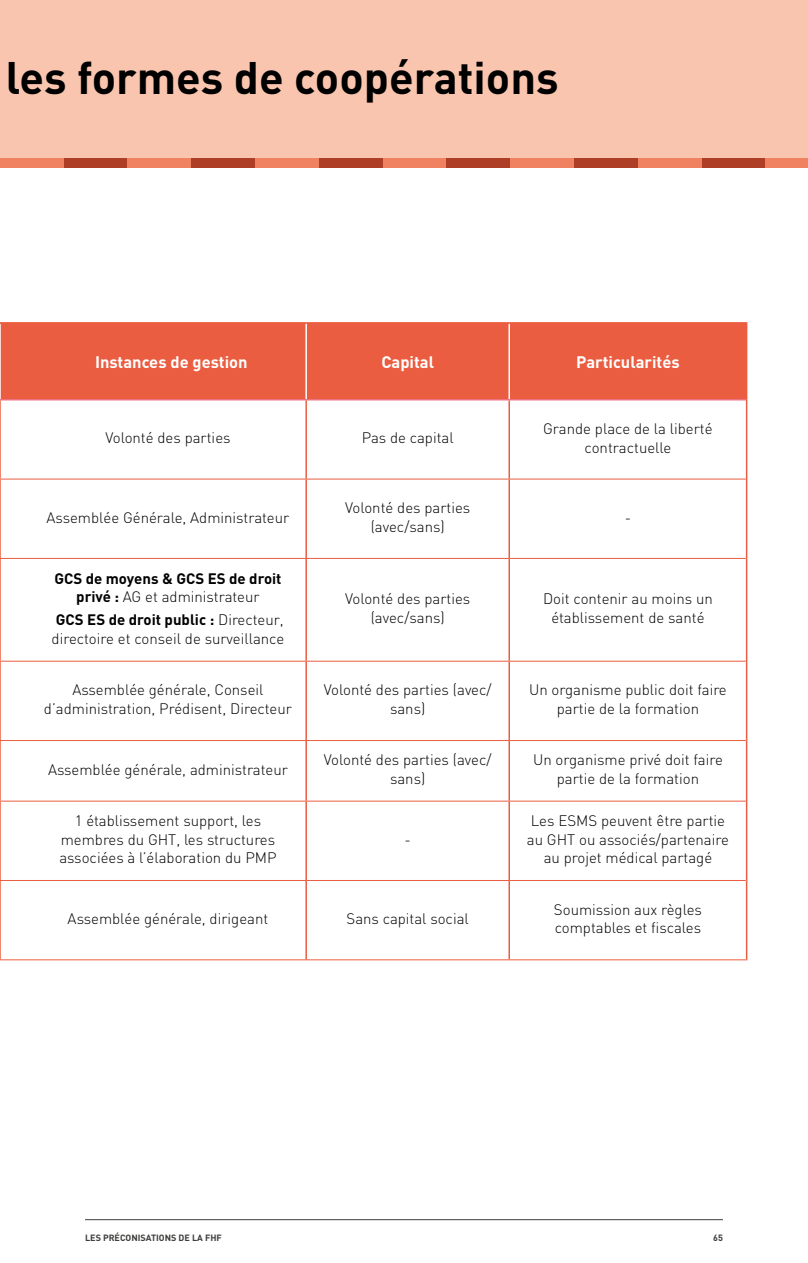
<style>
.page{position:relative;width:808px;height:1263px;background:#fff}
.page>*{position:absolute;margin:0;border:0;box-sizing:border-box;transform-origin:0 0}
.t1{font:700 45px "DIN";color:#000}
.t2{font:700 16.5px "DIN";color:#fff}
.t3{font:300 15px/18.8px "DIN";color:#000;text-align:center}
.t4{font:700 15px/18.8px "DIN";color:#000;text-align:center}
.t5{font:700 9px "DIN";color:#3c3c3b}
.s1{font-weight:300}
.s2{font-weight:700}
</style>
<div class="page">
<hr style="left:85px;top:1219px;width:638px;height:1px;background:#3c3c3b">
<div style="left:0;top:157px;width:64px;height:11px;background:#f08262"></div>
<div style="left:64px;top:157px;width:64px;height:11px;background:#af3e26"></div>
<div style="left:128px;top:157px;width:63px;height:11px;background:#f08262"></div>
<div style="left:191px;top:157px;width:64px;height:11px;background:#af3e26"></div>
<div style="left:255px;top:157px;width:64px;height:11px;background:#f08262"></div>
<div style="left:319px;top:157px;width:64px;height:11px;background:#af3e26"></div>
<div style="left:383px;top:157px;width:63px;height:11px;background:#f08262"></div>
<div style="left:446px;top:157px;width:64px;height:11px;background:#af3e26"></div>
<div style="left:510px;top:157px;width:64px;height:11px;background:#f08262"></div>
<div style="left:574px;top:157px;width:64px;height:11px;background:#af3e26"></div>
<div style="left:638px;top:157px;width:64px;height:11px;background:#f08262"></div>
<div style="left:702px;top:157px;width:63px;height:11px;background:#af3e26"></div>
<div style="left:765px;top:157px;width:43px;height:11px;background:#f08262"></div>
<div style="left:0;top:0;width:808px;height:157px;background:#f9c5af"></div>
<div style="left:1px;top:324px;width:745px;height:75px;background:#eb5d40"></div>
<hr style="left:0;top:399px;width:306px;height:1px;background:#ee7181">
<hr style="left:306px;top:399px;width:203px;height:1px;background:#ee7181">
<hr style="left:509px;top:399px;width:237px;height:1px;background:#ee7181">
<hr style="left:305px;top:324px;width:2px;height:75px;background:#fff">
<hr style="left:508px;top:324px;width:2px;height:75px;background:#fff">
<hr style="left:0;top:322px;width:306px;height:2px;background:#eb5d40">
<hr style="left:306px;top:322px;width:203px;height:2px;background:#eb5d40">
<hr style="left:509px;top:322px;width:238px;height:2px;background:#eb5d40">
<hr style="left:746px;top:324px;width:1px;height:76px;background:#eb5d40">
<hr style="left:746px;top:400px;width:1px;height:79px;background:#eb5d40">
<hr style="left:746px;top:479px;width:1px;height:79px;background:#eb5d40">
<hr style="left:746px;top:558px;width:1px;height:103px;background:#eb5d40">
<hr style="left:746px;top:661px;width:1px;height:79px;background:#eb5d40">
<hr style="left:746px;top:740px;width:1px;height:61px;background:#eb5d40">
<hr style="left:746px;top:801px;width:1px;height:79px;background:#eb5d40">
<hr style="left:746px;top:880px;width:1px;height:79px;background:#eb5d40">
<hr style="left:0;top:959px;width:306px;height:1px;background:#eb5d40">
<hr style="left:306px;top:959px;width:203px;height:1px;background:#eb5d40">
<hr style="left:509px;top:959px;width:238px;height:1px;background:#eb5d40">
<hr style="left:0;top:400px;width:1px;height:79px;background:#eb5d40">
<hr style="left:305px;top:400px;width:2px;height:79px;background:#eb5d40">
<hr style="left:508px;top:400px;width:2px;height:79px;background:#eb5d40">
<hr style="left:0;top:479px;width:1px;height:79px;background:#eb5d40">
<hr style="left:305px;top:479px;width:2px;height:79px;background:#eb5d40">
<hr style="left:508px;top:479px;width:2px;height:79px;background:#eb5d40">
<hr style="left:0;top:559px;width:1px;height:102px;background:#eb5d40">
<hr style="left:305px;top:559px;width:2px;height:102px;background:#eb5d40">
<hr style="left:508px;top:559px;width:2px;height:102px;background:#eb5d40">
<hr style="left:0;top:662px;width:1px;height:78px;background:#eb5d40">
<hr style="left:305px;top:662px;width:2px;height:78px;background:#eb5d40">
<hr style="left:508px;top:662px;width:2px;height:78px;background:#eb5d40">
<hr style="left:0;top:741px;width:1px;height:60px;background:#eb5d40">
<hr style="left:305px;top:741px;width:2px;height:60px;background:#eb5d40">
<hr style="left:508px;top:741px;width:2px;height:60px;background:#eb5d40">
<hr style="left:0;top:801px;width:1px;height:79px;background:#eb5d40">
<hr style="left:305px;top:801px;width:2px;height:79px;background:#eb5d40">
<hr style="left:508px;top:801px;width:2px;height:79px;background:#eb5d40">
<hr style="left:0;top:881px;width:1px;height:78px;background:#eb5d40">
<hr style="left:305px;top:881px;width:2px;height:78px;background:#eb5d40">
<hr style="left:508px;top:881px;width:2px;height:78px;background:#eb5d40">
<hr style="left:0;top:479px;width:306px;height:1px;background:#eb5d40">
<hr style="left:306px;top:479px;width:203px;height:1px;background:#eb5d40">
<hr style="left:509px;top:479px;width:237px;height:1px;background:#eb5d40">
<hr style="left:0;top:558px;width:306px;height:1px;background:#eb5d40">
<hr style="left:306px;top:558px;width:203px;height:1px;background:#eb5d40">
<hr style="left:509px;top:558px;width:237px;height:1px;background:#eb5d40">
<hr style="left:0;top:661px;width:306px;height:1px;background:#eb5d40">
<hr style="left:306px;top:661px;width:203px;height:1px;background:#eb5d40">
<hr style="left:509px;top:661px;width:237px;height:1px;background:#eb5d40">
<hr style="left:0;top:740px;width:306px;height:1px;background:#eb5d40">
<hr style="left:306px;top:740px;width:203px;height:1px;background:#eb5d40">
<hr style="left:509px;top:740px;width:237px;height:1px;background:#eb5d40">
<hr style="left:0;top:801px;width:306px;height:1px;background:#eb5d40">
<hr style="left:306px;top:801px;width:203px;height:1px;background:#eb5d40">
<hr style="left:509px;top:801px;width:237px;height:1px;background:#eb5d40">
<hr style="left:0;top:880px;width:306px;height:1px;background:#eb5d40">
<hr style="left:306px;top:880px;width:203px;height:1px;background:#eb5d40">
<hr style="left:509px;top:880px;width:237px;height:1px;background:#eb5d40">
<h1 class="t1" style="left:6px;top:49px;width:554px">les formes de coopérations</h1>
<p class="t2" style="left:95px;top:351px;width:154px">Instances de gestion</p>
<p class="t2" style="left:381px;top:351px;width:54px">Capital</p>
<p class="t2" style="left:576px;top:351px;width:105px">Particularités</p>
<p class="t3" style="left:105px;top:428px;width:127px">Volonté des parties</p>
<p class="t3" style="left:362px;top:428px;width:93px">Pas de capital</p>
<p class="t3" style="left:543px;top:419px;width:171px">Grande place de la liberté contractuelle</p>
<p class="t3" style="left:47px;top:508px;width:244px">Assemblée Générale, Administrateur</p>
<p class="t3" style="left:345px;top:498px;width:127px">Volonté des parties (avec/sans)</p>
<p class="t3" style="left:625px;top:508px;width:8px">-</p>
<p class="t4" style="left:54px;top:568px;width:229px">GCS de moyens &amp; GCS ES de droit privé : <span class="s1">AG et administrateur</span></p>
<p class="t3" style="left:52px;top:610px;width:234px;text-align:left"><span class="s2">GCS ES de droit public :</span> Directeur, directoire et conseil de surveillance</p>
<p class="t3" style="left:345px;top:589px;width:127px">Volonté des parties (avec/sans)</p>
<p class="t3" style="left:543px;top:589px;width:171px">Doit contenir au moins un établissement de santé</p>
<p class="t3" style="left:44px;top:680px;width:250px">Assemblée générale, Conseil d’administration, Prédisent, Directeur</p>
<p class="t3" style="left:324px;top:680px;width:169px">Volonté des parties (avec/ sans)</p>
<p class="t3" style="left:529px;top:680px;width:199px">Un organisme public doit faire partie de la formation</p>
<p class="t3" style="left:48px;top:760px;width:241px">Assemblée générale, administrateur</p>
<p class="t3" style="left:324px;top:750px;width:169px">Volonté des parties (avec/ sans)</p>
<p class="t3" style="left:533px;top:750px;width:191px">Un organisme privé doit faire partie de la formation</p>
<p class="t3" style="left:59px;top:811px;width:219px">1 établissement support, les membres du GHT, les structures associées à l’élaboration du PMP</p>
<p class="t3" style="left:527px;top:811px;width:204px">Les ESMS peuvent être partie au GHT ou associés/partenaire au projet médical partagé</p>
<p class="t3" style="left:404px;top:830px;width:8px">-</p>
<p class="t3" style="left:68px;top:909px;width:202px">Assemblée générale, dirigeant</p>
<p class="t3" style="left:346px;top:909px;width:124px">Sans capital social</p>
<p class="t3" style="left:554px;top:900px;width:149px;text-align:left">Soumission aux règles comptables et fiscales</p>
<p class="t5" style="left:85px;top:1232px;width:138px">LES PRÉCONISATIONS DE LA FHF</p>
<p class="t5" style="left:713px;top:1232px;width:11px">65</p>
</div>
